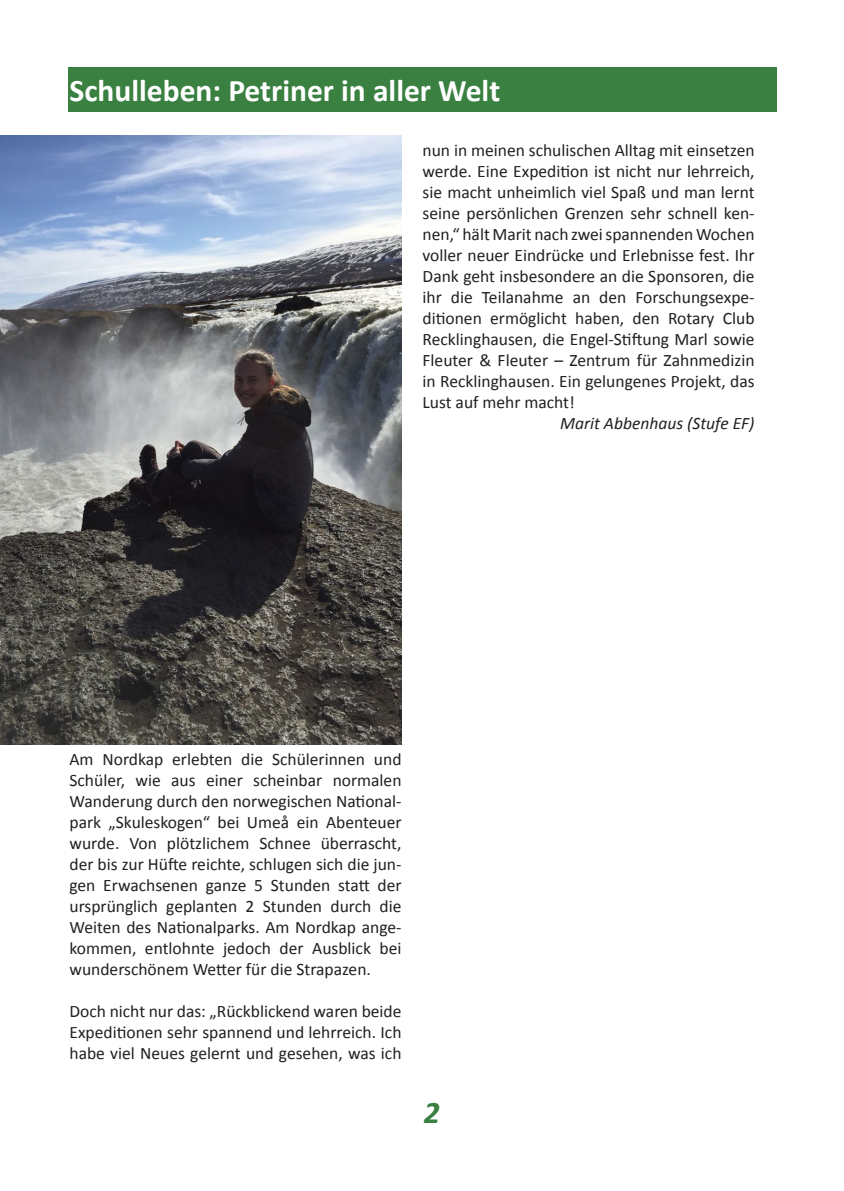
<style>
.page{position:relative;width:844px;height:1191px;background:#fff}
.page>*{position:absolute;margin:0;border:0;box-sizing:border-box;transform-origin:0 0}
.t1{font:700 31.5px "Calibri";color:#fff}
.t2{font:italic 700 31.5px "Calibri";color:#398041}
.t3{font:17.5px/21px "Calibri";color:#231f20;text-align:justify}
.t4{font:italic 17.5px "Calibri";color:#231f20}
</style>
<div class="page">
<div style="left:68px;top:67px;width:708px;height:45px;background:#398041"></div>
<img style="left:0;top:135px;width:401px;height:609px">
<p class="t1" style="left:69px;top:70px;width:432px">Schulleben: Petriner in aller Welt</p>
<p class="t3" style="left:422px;top:140px;width:333px">nun in meinen schulischen Alltag mit einsetzen werde. Eine Expedition ist nicht nur lehrreich, sie macht unheimlich viel Spaß und man lernt seine persönlichen Grenzen sehr schnell ken&shy;nen,“ hält Marit nach zwei spannenden Wochen voller neuer Eindrücke und Erlebnisse fest. Ihr Dank geht insbesondere an die Sponsoren, die ihr die Teilanahme an den Forschungsexpe&shy;ditionen ermöglicht haben, den Rotary Club Recklinghausen, die Engel-Stiftung Marl sowie Fleuter &amp; Fleuter – Zentrum für Zahnmedizin in Recklinghausen. Ein gelungenes Projekt, das Lust auf mehr macht!</p>
<p class="t4" style="left:560px;top:411px;width:196px">Marit Abbenhaus (Stufe EF)</p>
<p class="t3" style="left:69px;top:749px;width:333px">Am Nordkap erlebten die Schülerinnen und Schüler, wie aus einer scheinbar normalen Wanderung durch den norwegischen National&shy;park „Skuleskogen“ bei Umeå ein Abenteuer wurde. Von plötzlichem Schnee überrascht, der bis zur Hüfte reichte, schlugen sich die jun&shy;gen Erwachsenen ganze 5 Stunden statt der ursprünglich geplanten 2 Stunden durch die Weiten des Nationalparks. Am Nordkap ange&shy;kommen, entlohnte jedoch der Ausblick bei wunderschönem Wetter für die Strapazen.</p>
<p class="t3" style="left:69px;top:1001px;width:333px">Doch nicht nur das: „Rückblickend waren beide Expeditionen sehr spannend und lehrreich. Ich habe viel Neues gelernt und gesehen, was ich</p>
<h1 class="t2" style="left:424px;top:1092px;width:17px">2</h1>
</div>
